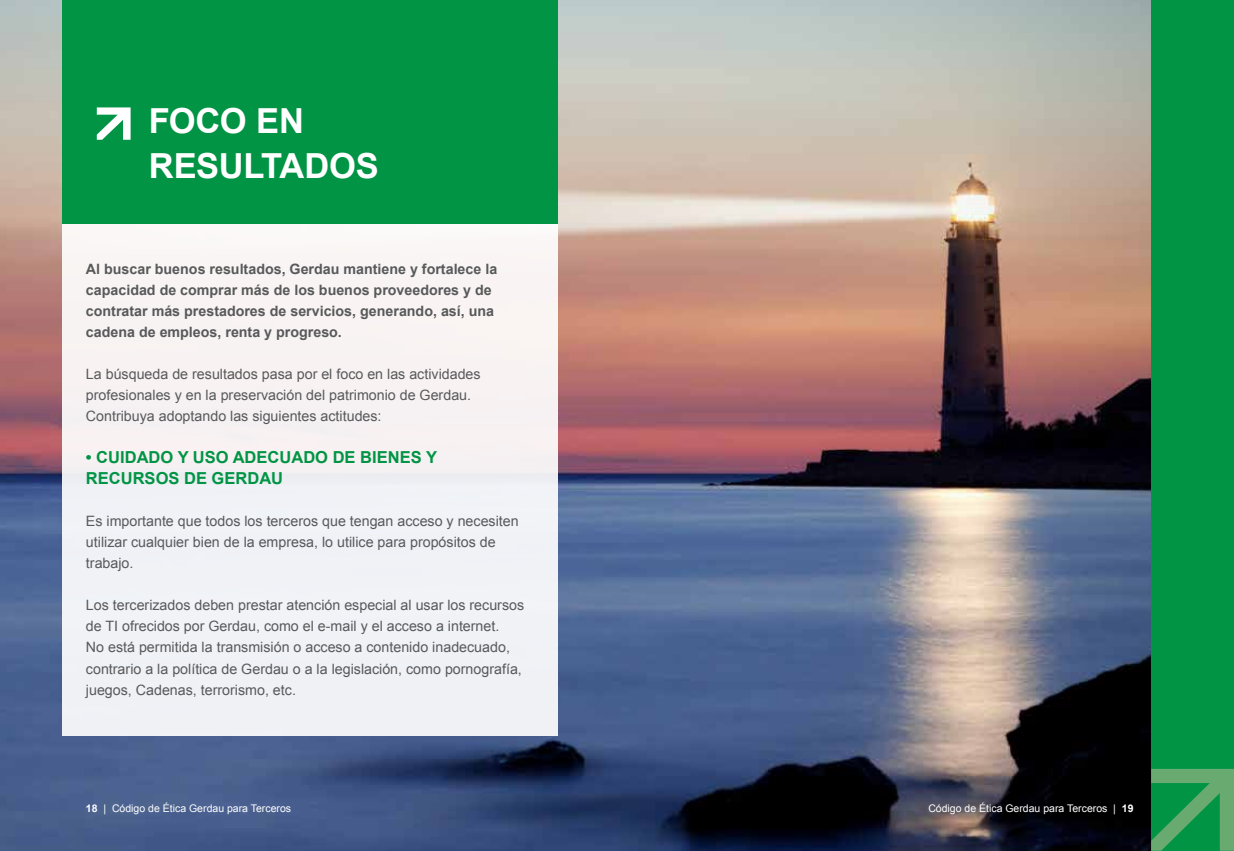
<style>
.page{position:relative;width:1234px;height:851px;background:#fff}
.page>*{position:absolute;margin:0;border:0;box-sizing:border-box;transform-origin:0 0}
.t1{font:700 34.5px/45px "Arial";letter-spacing:-.01em;color:#fff}
.t2{font:700 16.5px/21px "Arial";color:#009444}
.t3{font:14.25px/21px "Arial";color:#58595b}
.t4{font:700 14.25px/21px "Arial";color:#58595b}
.t5{font:10.5px "Arial";color:#fff}
.s1{font-weight:700}
</style>
<div class="page">
<img style="left:0;top:0;width:1150px;height:850px">
<div style="left:62px;top:221px;width:495px;height:515px;background:#f1f2f5"></div>
<div style="left:62px;top:0;width:495px;height:223px;background:#009444"></div>
<svg style="left:97px;top:107px;width:34px;height:33px"></svg>
<div style="left:1150px;top:0;width:83px;height:850px;background:#009444"></div>
<svg style="left:1150px;top:768px;width:83px;height:82px"></svg>
<h1 class="t1" style="left:149px;top:99px;width:232px">FOCO EN<br>RESULTADOS</h1>
<p class="t4" style="left:86px;top:259px;width:413px">Al buscar buenos resultados, Gerdau mantiene y fortalece la capacidad de comprar más de los buenos proveedores y de contratar más prestadores de servicios, generando, así, una cadena de empleos, renta y progreso.</p>
<p class="t3" style="left:86px;top:364px;width:396px">La búsqueda de resultados pasa por el foco en las actividades profesionales y en la preservación del patrimonio de Gerdau.<br>Contribuya adoptando las siguientes actitudes:</p>
<p class="t2" style="left:86px;top:447px;width:352px">• CUIDADO Y USO ADECUADO DE BIENES Y<br>RECURSOS DE GERDAU</p>
<p class="t3" style="left:86px;top:511px;width:434px">Es importante que todos los terceros que tengan acceso y necesiten utilizar cualquier bien de la empresa, lo utilice para propósitos de trabajo.</p>
<p class="t3" style="left:86px;top:595px;width:439px">Los tercerizados deben prestar atención especial al usar los recursos de TI ofrecidos por Gerdau, como el e-mail y el acceso a internet.<br>No está permitida la transmisión o acceso a contenido inadecuado, contrario a la política de Gerdau o a la legislación, como pornografía, juegos, Cadenas, terrorismo, etc.</p>
<p class="t5" style="left:86px;top:801px;width:207px"><span class="s1">18</span> | Código de Ética Gerdau para Terceros</p>
<p class="t5" style="left:928px;top:801px;width:207px">Código de Ética Gerdau para Terceros | <span class="s1">19</span></p>
</div>
